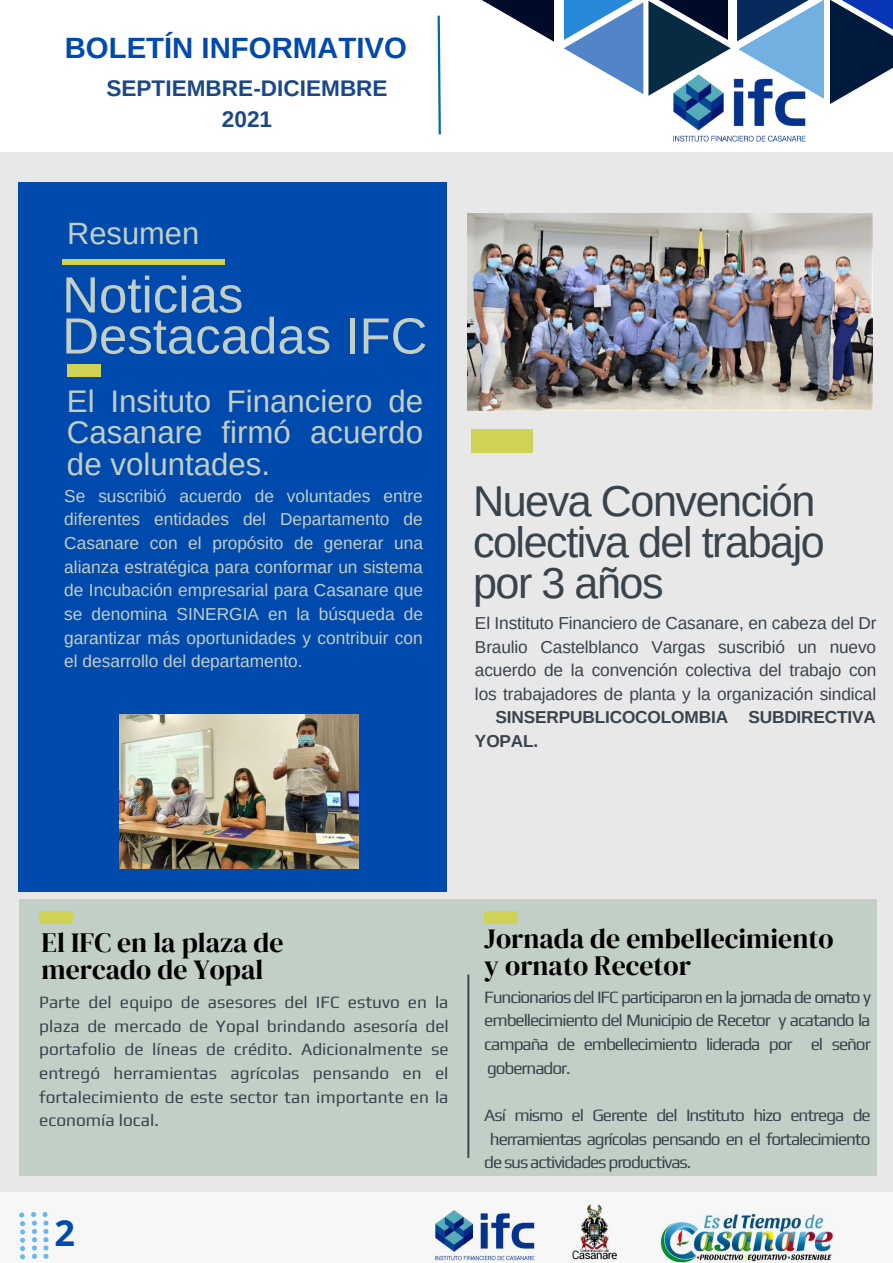
<style>
.page{position:relative;width:893px;height:1263px;background:#e8e8e8}
.page>*{position:absolute;margin:0;border:0;box-sizing:border-box;transform-origin:0 0}
.t1{font:50.93px/41.1px "Arimo";color:#c2cfc6}
.t2{font:43.12px/41.1px "Arimo";letter-spacing:-.035em;color:#39434c}
.t3{font:700 35.92px "Open Sans";color:#004aad}
.t4{font:31.28px/31.5px "Arimo";color:#c2cfc6;text-align:justify}
.t5{font:30.83px "Arimo";color:#c2cfc6}
.t6{font:700 29.33px "Arimo";color:#004aad}
.t7{font:27.75px/27.6px "DM Serif Display";color:#000}
.t8{font:700 22.58px/31px "Arimo";color:#1a4789;text-align:center}
.t9{font:17.25px/23.6px "Play";letter-spacing:-.065em;color:#39434c;text-align:justify}
.t10{font:17.25px/23.6px "Arimo";color:#c2cfc6;text-align:justify}
.t11{font:17.25px/23.6px "Arimo";letter-spacing:-.01em;color:#39434c;text-align:justify}
.t12{font:700 17.25px/23.6px "Arimo";letter-spacing:-.01em;color:#39434c}
</style>
<div class="page">
<div style="left:19px;top:899px;width:857px;height:277px;background:#c2cfc6"></div>
<div style="left:18px;top:183px;width:428px;height:709px;background:#004aad"></div>
<div style="left:0;top:0;width:893px;height:151px;background:#fff"></div>
<div style="left:471px;top:429px;width:62px;height:24px;background:#ced355"></div>
<svg style="left:437px;top:42px;width:4px;height:93px"></svg>
<div style="left:484px;top:911px;width:33px;height:13px;background:#ced355"></div>
<hr style="left:467px;top:974px;width:2px;height:184px;background:#39434c">
<div style="left:39px;top:911px;width:33px;height:13px;background:#ced355"></div>
<div style="left:62px;top:259px;width:163px;height:5px;background:#ced355"></div>
<div style="left:67px;top:364px;width:34px;height:13px;background:#ced355"></div>
<div style="left:0;top:1192px;width:893px;height:71px;background:#f7f7f7"></div>
<img style="left:563px;top:1200px;width:62px;height:62px">
<img style="left:639px;top:1208px;width:199px;height:55px">
<svg style="left:18px;top:1211px;width:32px;height:49px"></svg>
<img style="left:423px;top:1203px;width:122px;height:60px">
<svg style="left:564px;top:40px;width:166px;height:56px"></svg>
<svg style="left:564px;top:0;width:164px;height:40px"></svg>
<svg style="left:738px;top:0;width:86px;height:99px"></svg>
<svg style="left:830px;top:72px;width:56px;height:32px"></svg>
<svg style="left:814px;top:0;width:79px;height:72px;background:#34507d"></svg>
<svg style="left:437px;top:0;width:117px;height:42px"></svg>
<img style="left:657px;top:66px;width:163px;height:76px">
<img style="left:467px;top:214px;width:405px;height:196px">
<img style="left:119px;top:714px;width:239px;height:155px">
<h3 class="t6" style="left:65px;top:32px;width:344px">BOLETÍN INFORMATIVO</h3>
<h3 class="t8" style="left:106px;top:72px;width:283px">SEPTIEMBRE-DICIEMBRE<br>2021</h3>
<h3 class="t5" style="left:67px;top:216px;width:133px">Resumen</h3>
<h1 class="t1" style="left:62px;top:274px;width:367px">Noticias<br>Destacadas IFC</h1>
<h3 class="t4" style="left:67px;top:385px;width:357px">El Insituto Financiero de Casanare firmó acuerdo de voluntades.</h3>
<p class="t10" style="left:64px;top:484px;width:360px">Se suscribió acuerdo de voluntades entre diferentes entidades del Departamento de Casanare con el propósito de generar una alianza estratégica para conformar un sistema de Incubación empresarial para Casanare que se denomina SINERGIA en la búsqueda de garantizar más oportunidades y contribuir con el desarrollo del departamento.</p>
<h2 class="t2" style="left:473px;top:481px;width:353px">Nueva Convención colectiva del trabajo por 3 años</h2>
<p class="t11" style="left:475px;top:611px;width:403px">El Instituto Financiero de Casanare, en cabeza del Dr Braulio Castelblanco Vargas suscribió un nuevo acuerdo de la convención colectiva del trabajo con los trabajadores de planta y la organización sindical</p>
<p class="t12" style="left:475px;top:706px;width:402px;text-indent:20px">SINSERPUBLICOCOLOMBIA SUBDIRECTIVA<br>YOPAL.</p>
<h3 class="t7" style="left:42px;top:928px;width:243px">El IFC en la plaza de mercado de Yopal</h3>
<p class="t9" style="left:39px;top:990px;width:411px">Parte del equipo de asesores del IFC estuvo en la plaza de mercado de Yopal brindando asesoría del portafolio de líneas de crédito. Adicionalmente se entregó herramientas agrícolas pensando en el fortalecimiento de este sector tan importante en la economía local.</p>
<h3 class="t3" style="left:54px;top:1208px;width:22px">2</h3>
<h3 class="t7" style="left:484px;top:924px;width:351px">Jornada de embellecimiento y ornato Recetor</h3>
<p class="t9" style="left:484px;top:985px;width:388px">Funcionarios del IFC participaron en la jornada de ornato y embellecimiento del Municipio de Recetor y acatando la campaña de embellecimiento liderada por el señor gobernador.</p>
<p class="t9" style="left:484px;top:1103px;width:388px">Así mismo el Gerente del Instituto hizo entrega de</p>
<p class="t9" style="left:490px;top:1126px;width:382px">herramientas agrícolas pensando en el fortalecimiento</p>
<p class="t9" style="left:484px;top:1150px;width:208px">de sus actividades productivas.</p>
</div>
